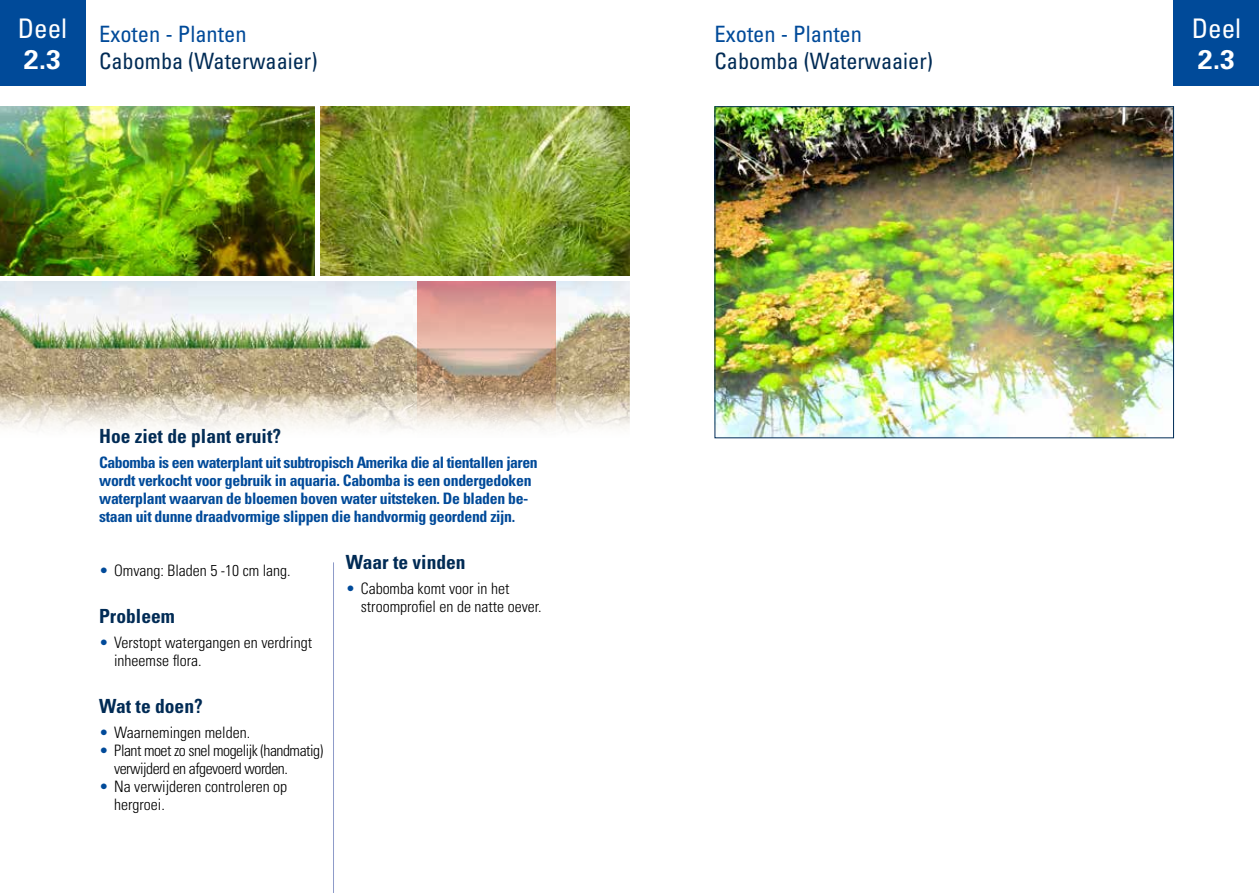
<style>
.page{position:relative;width:1259px;height:893px;background:#fff}
.page>*{position:absolute;margin:0;border:0;box-sizing:border-box;transform-origin:0 0}
.t1{font:condensed 27px/31.5px "Univers";color:#fff}
.t2{font:condensed 22.5px/27px "Univers";color:#002b55}
.t3{font:700 condensed 19.5px "Univers";color:#002b55}
.t4{font:700 condensed 15.75px/18px "Univers";letter-spacing:-.02em;color:#004a99}
.t5{font:300 condensed 15.75px/18px "Univers";color:#000}
.t6{font:300 condensed 15.75px/18px "Univers";letter-spacing:-.03em;color:#000}
.s1{font-weight:700;font-stretch:normal}
.s2{color:#004a99}
</style>
<div class="page">
<img style="left:0;top:281px;width:629px;height:149px">
<hr style="left:333px;top:562px;width:1px;height:331px;background:#8e9bc9">
<svg style="left:417px;top:281px;width:138px;height:149px;background:#d4ad9d"></svg>
<img style="left:0;top:106px;width:315px;height:169px">
<img style="left:321px;top:106px;width:308px;height:169px">
<img style="left:716px;top:108px;width:456px;height:328px">
<div style="left:714px;top:106px;width:460px;height:332px;border:1px solid #002b55"></div>
<div style="left:0;top:0;width:85px;height:85px;background:#004a99"></div>
<div style="left:1174px;top:0;width:85px;height:85px;background:#004a99"></div>
<p class="t1" style="left:18px;top:12px;width:51px">Deel<br><span class="s1">2.3</span></p>
<p class="t1" style="left:1191px;top:12px;width:51px">Deel<br><span class="s1">2.3</span></p>
<p class="t2" style="left:99px;top:20px;width:220px"><span class="s2">Exoten - Planten<br></span>Cabomba (Waterwaaier)</p>
<p class="t2" style="left:714px;top:20px;width:220px"><span class="s2">Exoten - Planten<br></span>Cabomba (Waterwaaier)</p>
<p class="t3" style="left:99px;top:424px;width:183px">Hoe ziet de plant eruit?</p>
<p class="t4" style="left:99px;top:453px;width:440px">Cabomba is een waterplant uit subtropisch Amerika die al tientallen jaren wordt verkocht voor gebruik in aquaria. Cabomba is een ondergedoken waterplant waarvan de bloemen boven water uitsteken. De bladen be&shy;staan uit dunne draadvormige slippen die handvormig geordend zijn.</p>
<p class="t5" style="left:99px;top:561px;width:193px"><span class="s2">•</span> Omvang: Bladen 5 -10 cm lang.</p>
<p class="t3" style="left:99px;top:604px;width:77px">Probleem</p>
<p class="t5" style="left:114px;top:633px;width:199px;text-indent:-15px"><span class="s2">•</span> Verstopt watergangen en verdringt inheemse flora.</p>
<p class="t3" style="left:99px;top:694px;width:105px">Wat te doen?</p>
<p class="t5" style="left:99px;top:723px;width:153px"><span class="s2">•</span> Waarnemingen melden.</p>
<p class="t6" style="left:114px;top:741px;width:211px;text-indent:-15px"><span class="s2">•</span> Plant moet zo snel mogelijk (handmatig) verwijderd en afgevoerd worden.</p>
<p class="t5" style="left:114px;top:777px;width:175px;text-indent:-15px"><span class="s2">•</span> Na verwijderen controleren op hergroei.</p>
<p class="t3" style="left:346px;top:550px;width:121px">Waar te vinden</p>
<p class="t5" style="left:361px;top:579px;width:182px;text-indent:-15px"><span class="s2">•</span> Cabomba komt voor in het stroomprofiel en de natte oever.</p>
</div>
